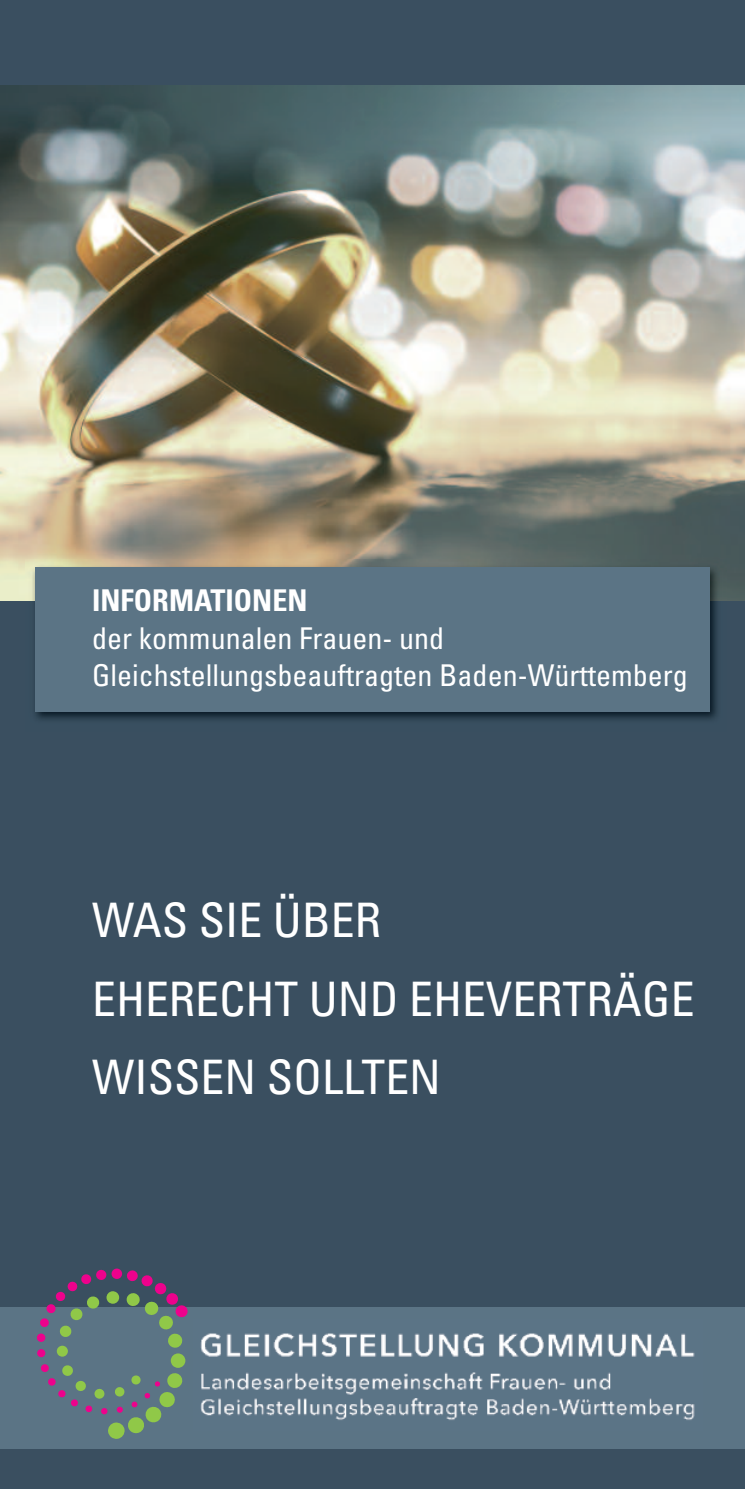
<style>
.page{position:relative;width:745px;height:1489px;background:#fff}
.page>*{position:absolute;margin:0;border:0;box-sizing:border-box;transform-origin:0 0}
.t1{font:condensed 47.5px/78.5px "Univers";color:#fff}
.t2{font:condensed 30px/37.5px "Univers";color:#fff}
.t3{font:700 condensed 30px "Univers";color:#fff}
</style>
<div class="page">
<div style="left:0;top:0;width:744px;height:85px;background:#3a4f60"></div>
<div style="left:0;top:99px;width:744px;height:1389px;background:#3a4f60"></div>
<img style="left:0;top:85px;width:744px;height:515px">
<img style="left:26px;top:559px;width:700px;height:161px">
<div style="left:35px;top:567px;width:674px;height:144px;background:#5b7485"></div>
<div style="left:0;top:1306px;width:744px;height:142px;background:#5b7485"></div>
<svg style="left:37px;top:1268px;width:151px;height:170px"></svg>
<img style="left:200px;top:1333px;width:495px;height:87px">
<p class="t3" style="left:92px;top:589px;width:216px">INFORMATIONEN</p>
<p class="t2" style="left:92px;top:622px;width:596px">der kommunalen Frauen- und<br>Gleichstellungsbeauftragten Baden-Württemberg</p>
<h1 class="t1" style="left:92px;top:884px;width:603px">WAS SIE ÜBER<br>EHERECHT UND EHEVERTRÄGE<br>WISSEN SOLLTEN</h1>
</div>
